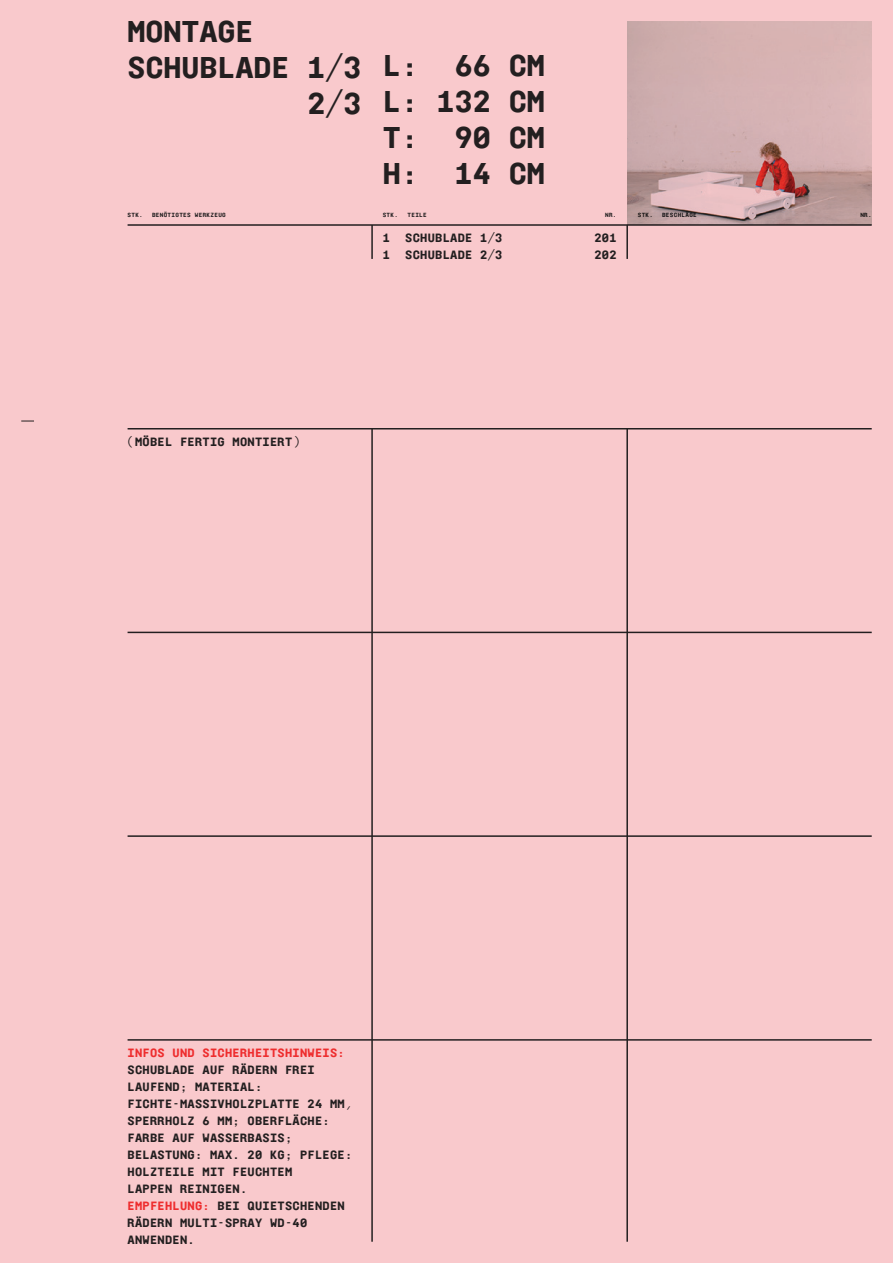
<style>
.page{position:relative;width:893px;height:1263px;background:#f9c9cc}
.page>*{position:absolute;margin:0;border:0;box-sizing:border-box;transform-origin:0 0}
.t1{font:900 30px/36px "Mini Mono";color:#231f20}
.t2{font:900 12px/17px "Mini Mono";letter-spacing:.025em;color:#231f20}
.t3{font:900 12px "Mini Mono";letter-spacing:.025em;color:#ee2d2e}
.t4{font:900 6px "Mini Mono";letter-spacing:.05em;color:#231f20}
.s1{color:#ee2d2e}
</style>
<div class="page">
<hr style="left:371px;top:225px;width:2px;height:34px;background:#231f20">
<hr style="left:371px;top:429px;width:2px;height:813px;background:#231f20">
<hr style="left:626px;top:225px;width:2px;height:34px;background:#231f20">
<hr style="left:626px;top:429px;width:2px;height:813px;background:#231f20">
<hr style="left:128px;top:632px;width:744px;height:1px;background:#231f20">
<hr style="left:128px;top:1039px;width:744px;height:2px;background:#231f20">
<hr style="left:128px;top:835px;width:744px;height:2px;background:#231f20">
<hr style="left:128px;top:224px;width:744px;height:2px;background:#231f20">
<svg style="left:21px;top:421px;width:13px;height:1px"></svg>
<hr style="left:128px;top:428px;width:744px;height:1px;background:#231f20">
<img style="left:627px;top:21px;width:245px;height:204px">
<h1 class="t1" style="left:128px;top:12px;width:123px">MONTAGE<br>SCHUBLADE</h1>
<h1 class="t1" style="left:307px;top:48px;width:55px">1/3<br>2/3</h1>
<h1 class="t1" style="left:383px;top:46px;width:163px">L : 66 CM<br>L : 132 CM<br>T: 90 CM<br>H: 14 CM</h1>
<p class="t4" style="left:128px;top:212px;width:17px">STK.</p>
<p class="t4" style="left:152px;top:212px;width:21px">BENÖTIGT</p>
<p class="t4" style="left:183px;top:212px;width:44px">ES WERKZEUG</p>
<p class="t4" style="left:383px;top:212px;width:17px">STK.</p>
<p class="t4" style="left:408px;top:212px;width:21px">TEILE</p>
<p class="t4" style="left:605px;top:212px;width:13px">NR .</p>
<p class="t4" style="left:638px;top:212px;width:17px">STK.</p>
<p class="t4" style="left:662px;top:212px;width:36px">BESCHLÄGE</p>
<p class="t4" style="left:860px;top:212px;width:13px">NR .</p>
<p class="t2" style="left:383px;top:229px;width:9px">1</p>
<p class="t2" style="left:405px;top:229px;width:99px">SCHUBLADE 1/3</p>
<p class="t2" style="left:594px;top:229px;width:24px">201</p>
<p class="t2" style="left:383px;top:246px;width:9px">1</p>
<p class="t2" style="left:405px;top:246px;width:99px">SCHUBLADE 2/3</p>
<p class="t2" style="left:594px;top:246px;width:24px">202</p>
<p class="t2" style="left:128px;top:432px;width:174px">(MÖBEL FERTIG MONTIERT)</p>
<p class="t3" style="left:128px;top:1045px;width:98px">INFOS UND SICHE</p>
<p class="t3" style="left:240px;top:1045px;width:106px">RHE ITSHINWE IS:</p>
<p class="t2" style="left:128px;top:1060px;width:9px">SCHUBLADE</p>
<p class="t2" style="left:203px;top:1060px;width:9px">AUF</p>
<p class="t2" style="left:233px;top:1060px;width:9px">RÄDE</p>
<p class="t2" style="left:263px;top:1060px;width:54px">RN FRE I</p>
<p class="t2" style="left:128px;top:1077px;width:16px">LAUFE</p>
<p class="t2" style="left:128px;top:1077px;width:136px;text-indent:38px">ND; MATERIAL :<br>FICHTE -MASS</p>
<p class="t2" style="left:210px;top:1094px;width:144px">IVHOLZPLATTE 24 MM ,</p>
<p class="t2" style="left:128px;top:1111px;width:60px">SPERRHOLZ</p>
<p class="t2" style="left:203px;top:1111px;width:54px">6 MM ; OBERFLÄCHE</p>
<p class="t2" style="left:323px;top:1111px;width:9px">:</p>
<p class="t2" style="left:128px;top:1128px;width:31px">FARBE</p>
<p class="t2" style="left:173px;top:1128px;width:9px">AUF</p>
<p class="t2" style="left:203px;top:1128px;width:91px">WASSERBASIS;</p>
<p class="t2" style="left:128px;top:1145px;width:9px">BELAS</p>
<p class="t2" style="left:128px;top:1145px;width:226px;text-indent:38px">TUNG: MAX. 20 KG; PFLEGE :<br>HOLZTEILE</p>
<p class="t2" style="left:203px;top:1162px;width:39px">MIT FEUCH</p>
<p class="t2" style="left:270px;top:1162px;width:16px">TEM</p>
<p class="t2" style="left:128px;top:1179px;width:166px">LAPPEN REINIGEN.<br><span class="s1">EMPFEHLUNG :</span> BEI QUIETSCHE</p>
<p class="t2" style="left:315px;top:1196px;width:31px">NDEN</p>
<p class="t2" style="left:128px;top:1213px;width:16px">RÄDE</p>
<p class="t2" style="left:158px;top:1213px;width:31px">RN MUL</p>
<p class="t2" style="left:203px;top:1213px;width:106px">TI-SPRAY WD-40</p>
<p class="t2" style="left:128px;top:1230px;width:69px">ANWENDEN.</p>
</div>
